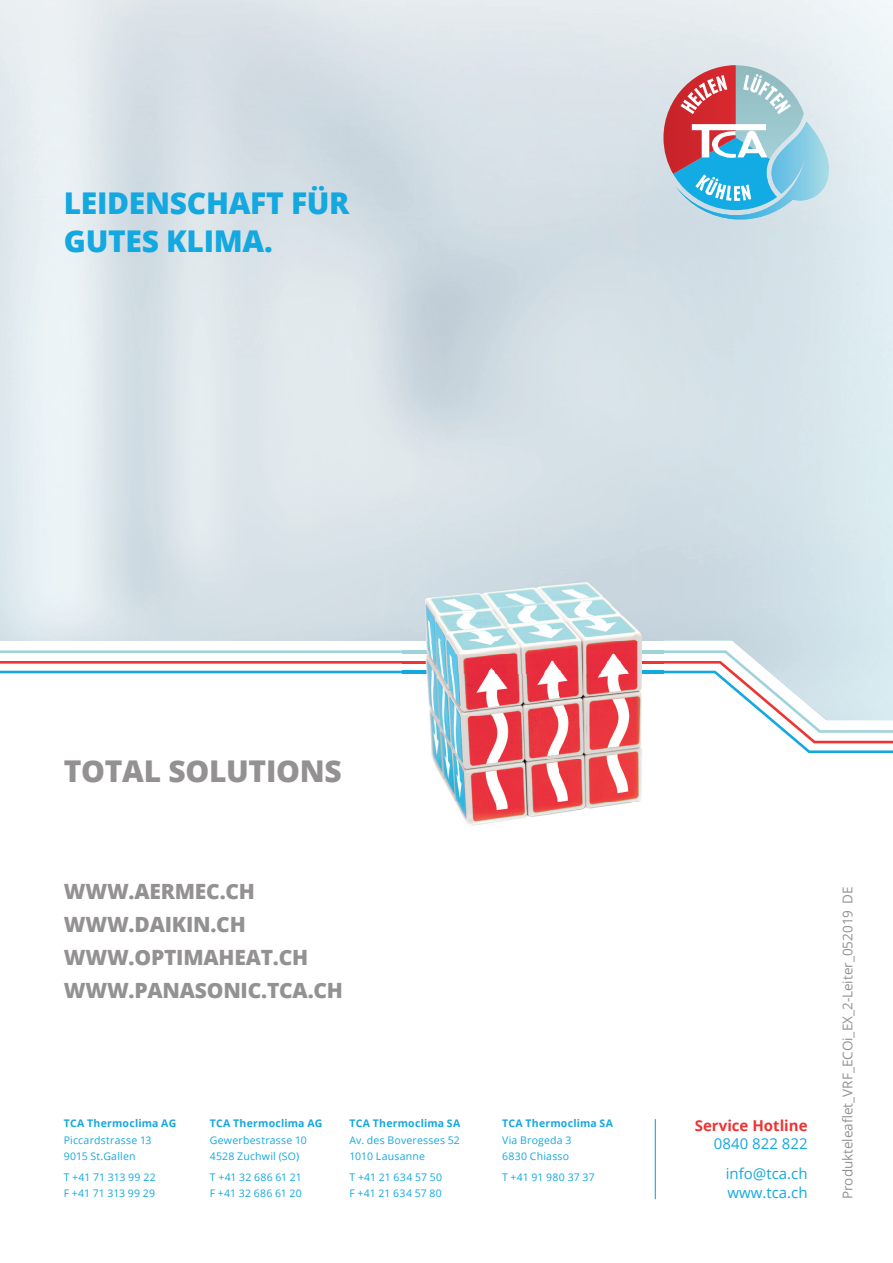
<style>
.page{position:relative;width:893px;height:1263px;background:#fff}
.page>*{position:absolute;margin:0;border:0;box-sizing:border-box;transform-origin:0 0}
.t1{font:800 30px/37.5px "Open Sans";letter-spacing:-.01em;color:#14a8e0}
.t2{font:800 30px "Open Sans";letter-spacing:-.01em;color:#949193}
.t3{font:800 21px/33.2px "Open Sans";letter-spacing:-.01em;color:#949193}
.t4{font:15px/30.8px "Open Sans";color:#14a8e0;text-align:right}
.t5{font:700 15px "Open Sans";color:#ee3432}
.t6{font:13.5px "Open Sans";color:#949193}
.t7{font:10.5px/16.5px "Open Sans";letter-spacing:.02em;color:#14a8e0}
.t8{font:700 10.5px "Open Sans";letter-spacing:.02em;color:#14a8e0}
.t9{font:10.5px/16.5px "Open Sans";color:#14a8e0}
</style>
<div class="page">
<svg style="left:0;top:650px;width:893px;height:11px"></svg>
<svg style="left:0;top:661px;width:893px;height:10px"></svg>
<svg style="left:0;top:671px;width:893px;height:82px"></svg>
<hr style="left:655px;top:1119px;width:1px;height:80px;background:#14a8e0">
<svg style="left:663px;top:65px;width:173px;height:154px;background:#a8b6c6"></svg>
<img style="left:403px;top:572px;width:261px;height:254px">
<img style="left:403px;top:650px;width:261px;height:3px">
<img style="left:403px;top:661px;width:261px;height:3px">
<h1 class="t1" style="left:64px;top:183px;width:287px">LEIDENSCHAFT FÜR<br>GUTES KLIMA.</h1>
<h1 class="t2" style="left:64px;top:749px;width:280px">TOTAL SOLUTIONS</h1>
<h2 class="t3" style="left:64px;top:873px;width:193px">WWW.AERMEC.CH<br>WWW.DAIKIN.CH</h2>
<h2 class="t3" style="left:64px;top:940px;width:246px">WWW.OPTIMAHEAT.CH</h2>
<h2 class="t3" style="left:64px;top:973px;width:281px">WWW.PANASONIC.TCA.CH</h2>
<p class="t8" style="left:64px;top:1116px;width:114px">TCA Thermoclima AG</p>
<p class="t7" style="left:64px;top:1131px;width:89px">Piccardstrasse 13<br>9015 St.Gallen</p>
<p class="t9" style="left:64px;top:1168px;width:93px">T +41 71 313 99 22<br>F +41 71 313 99 29</p>
<p class="t8" style="left:210px;top:1116px;width:114px">TCA Thermoclima AG</p>
<p class="t7" style="left:210px;top:1131px;width:99px">Gewerbestrasse 10<br>4528 Zuchwil (SO)</p>
<p class="t7" style="left:210px;top:1168px;width:94px">T +41 32 686 61 21<br>F +41 32 686 61 20</p>
<p class="t8" style="left:349px;top:1116px;width:112px">TCA Thermoclima SA</p>
<p class="t7" style="left:349px;top:1131px;width:112px">Av. des Boveresses 52<br>1010 Lausanne</p>
<p class="t7" style="left:349px;top:1168px;width:94px">T +41 21 634 57 50<br>F +41 21 634 57 80</p>
<p class="t8" style="left:502px;top:1116px;width:112px">TCA Thermoclima SA</p>
<p class="t7" style="left:502px;top:1131px;width:71px">Via Brogeda 3<br>6830 Chiasso</p>
<p class="t7" style="left:502px;top:1168px;width:94px">T +41 91 980 37 37</p>
<h3 class="t5" style="left:695px;top:1115px;width:114px">Service Hotline</h3>
<h3 class="t4" style="left:714px;top:1127px;width:95px">0840 822 822 info@tca.ch</h3>
<h3 class="t4" style="left:727px;top:1176px;width:82px">www.tca.ch</h3>
<p class="t6" style="left:838px;top:904px;width:19px;rotate:-90deg">DE</p>
<p class="t6" style="left:838px;top:1199px;width:291px;rotate:-90deg">Produkteleaflet_VRF_ECOi_EX_2-Leiter_052019</p>
</div>
